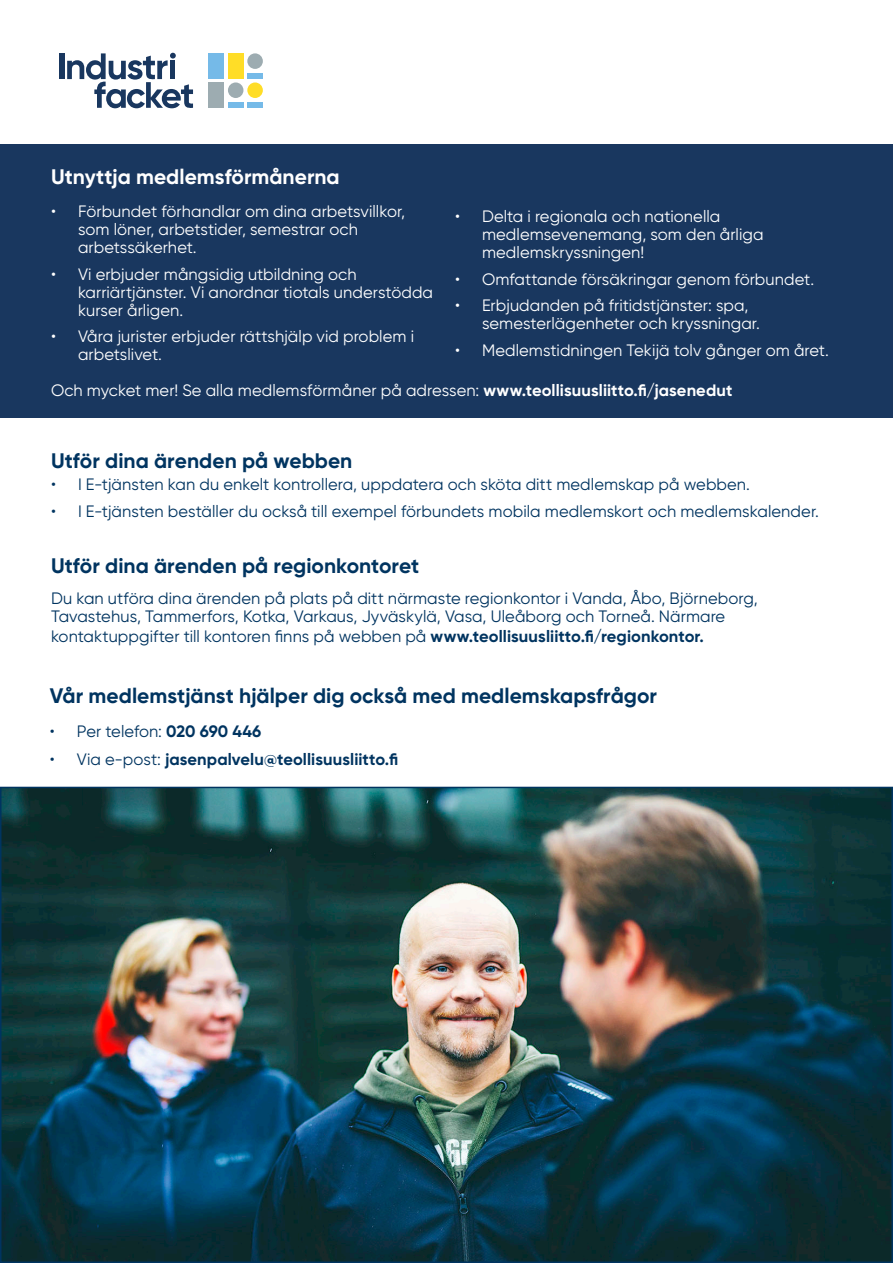
<style>
.page{position:relative;width:893px;height:1263px;background:#fff}
.page>*{position:absolute;margin:0;border:0;box-sizing:border-box;transform-origin:0 0}
.Alaotsikko{font:700 21px "Gilroy";color:#003460}
.Alaotsikko_Valkoinen{font:700 21px "Gilroy";color:#fff}
.Leipäteksti___Valkoi{font:16.5px/18px "Gilroy";letter-spacing:.005em;color:#fff}
.Leipäteksti{font:16.5px/18px "Gilroy";letter-spacing:.005em;color:#003460}
.t1{font:700 16.5px "Gilroy";letter-spacing:.005em;color:#003460}
.s1{font-weight:700}
.s2{font-weight:400}
</style>
<div class="page">
<div style="left:0;top:145px;width:893px;height:273px;background:#19375f"></div>
<div style="left:247px;top:73px;width:16px;height:6px;background:#75bae8"></div>
<div style="left:247px;top:53px;width:16px;height:16px;background:#9dacb1;border-radius:50%"></div>
<div style="left:247px;top:82px;width:16px;height:16px;background:#ffdd27;border-radius:50%"></div>
<div style="left:209px;top:82px;width:15px;height:26px;background:#9dacb1"></div>
<div style="left:209px;top:53px;width:15px;height:26px;background:#75bae8"></div>
<div style="left:228px;top:53px;width:15px;height:26px;background:#ffdd27"></div>
<div style="left:247px;top:102px;width:16px;height:6px;background:#75bae8"></div>
<div style="left:228px;top:82px;width:15px;height:16px;background:#9dacb1;border-radius:50%"></div>
<div style="left:228px;top:102px;width:15px;height:6px;background:#75bae8"></div>
<div style="left:59px;top:53px;width:5px;height:26px;background:#19375f"></div>
<svg style="left:67px;top:53px;width:126px;height:56px"></svg>
<img style="left:3px;top:790px;width:887px;height:470px">
<p class="Alaotsikko_Valkoinen" style="left:51px;top:163px;width:290px">Utnyttja medlemsförmånerna</p>
<p class="Leipäteksti___Valkoi" style="left:78px;top:202px;width:329px;text-indent:-27px">• Förbundet förhandlar om dina arbetsvillkor, som löner, arbetstider, semestrar och arbetssäkerhet.</p>
<p class="Leipäteksti___Valkoi" style="left:78px;top:265px;width:357px;text-indent:-27px">• Vi erbjuder mångsidig utbildning och karriärtjänster. Vi anordnar tiotals understödda kurser årligen.</p>
<p class="Leipäteksti___Valkoi" style="left:78px;top:327px;width:338px;text-indent:-27px">• Våra jurister erbjuder rättshjälp vid problem i arbetslivet.</p>
<p class="Leipäteksti___Valkoi" style="left:482px;top:207px;width:283px;text-indent:-27px">• Delta i regionala och nationella medlemsevenemang, som den årliga medlemskryssningen!</p>
<p class="Leipäteksti___Valkoi" style="left:455px;top:270px;width:361px">• Omfattande försäkringar genom förbundet.</p>
<p class="Leipäteksti___Valkoi" style="left:482px;top:296px;width:280px;text-indent:-27px">• Erbjudanden på fritidstjänster: spa, semesterlägenheter och kryssningar.</p>
<p class="Leipäteksti___Valkoi" style="left:455px;top:341px;width:375px">• Medlemstidningen Tekijä tolv gånger om året.</p>
<p class="Leipäteksti___Valkoi" style="left:51px;top:381px;width:683px">Och mycket mer! Se alla medlemsförmåner på adressen: <span class="s1">www.teollisuusliitto.fi/jasenedut</span></p>
<p class="Alaotsikko" style="left:51px;top:447px;width:303px">Utför dina ärenden på webben</p>
<p class="Leipäteksti" style="left:51px;top:475px;width:700px">• I E-tjänsten kan du enkelt kontrollera, uppdatera och sköta ditt medlemskap på webben.</p>
<p class="Leipäteksti" style="left:51px;top:502px;width:770px">• I E-tjänsten beställer du också till exempel förbundets mobila medlemskort och medlemskalender.</p>
<p class="Alaotsikko" style="left:51px;top:552px;width:370px">Utför dina ärenden på regionkontoret</p>
<p class="Leipäteksti" style="left:51px;top:589px;width:708px">Du kan utföra dina ärenden på plats på ditt närmaste regionkontor i Vanda, Åbo, Björneborg,<br>Tavastehus, Tammerfors, Kotka, Varkaus, Jyväskylä, Vasa, Uleåborg och Torneå. Närmare</p>
<p class="Leipäteksti" style="left:51px;top:627px;width:654px">kontaktuppgifter till kontoren finns på webben på <span class="s1">www.teollisuusliitto.fi/regionkontor.</span></p>
<p class="Alaotsikko" style="left:50px;top:682px;width:609px">Vår medlemstjänst hjälper dig också med medlemskapsfrågor</p>
<p class="Leipäteksti" style="left:50px;top:722px;width:213px">• Per telefon: <span class="s1">020 690 446</span></p>
<p class="t1" style="left:50px;top:749px;width:350px"><span class="s2">• Via e-post:</span> jasenpalvelu@teollisuusliitto.fi</p>
</div>
